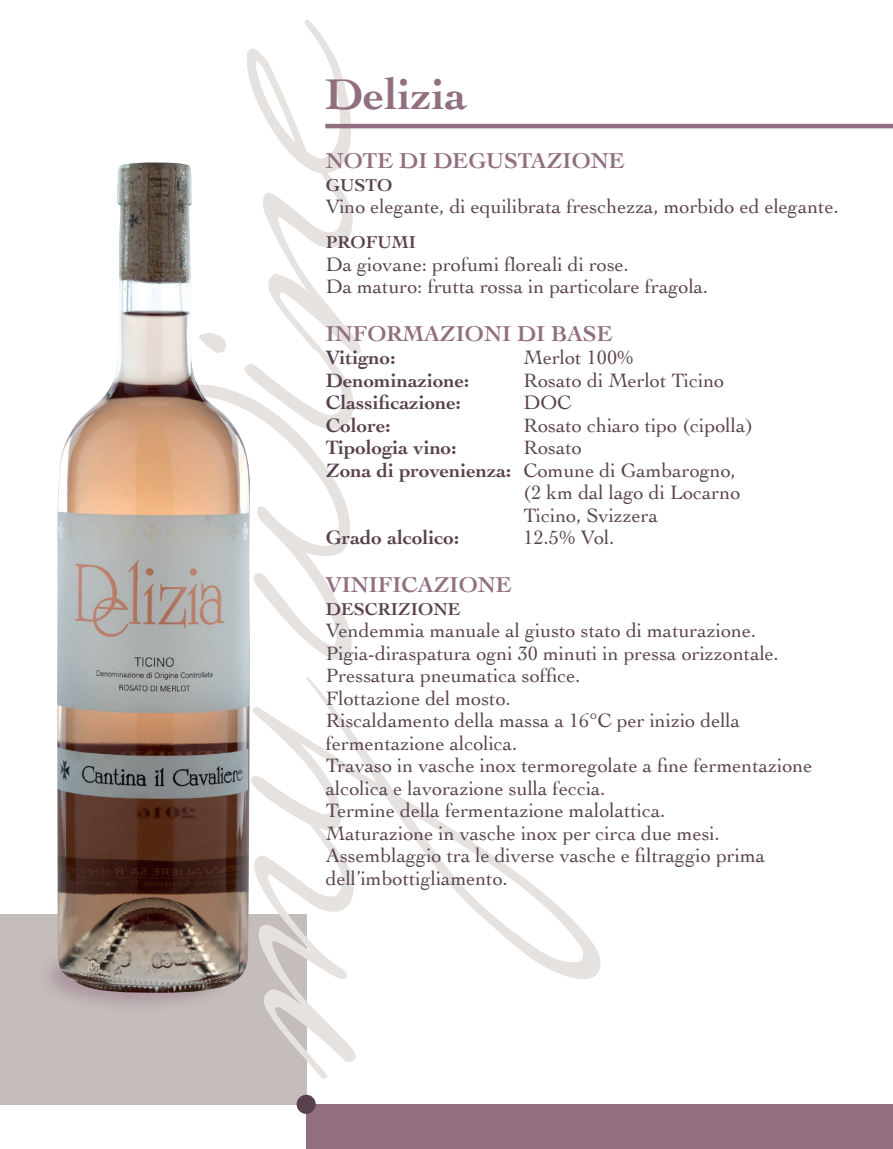
<style>
.page{position:relative;width:893px;height:1149px;background:#fff}
.page>*{position:absolute;margin:0;border:0;box-sizing:border-box;transform-origin:0 0}
.t1{font:700 45px "Cochin";color:#916f80}
.t2{font:700 22.5px "Cochin";color:#916f80}
.t3{font:20.25px/22.5px "Cochin";color:#59424e}
.t4{font:700 20.25px "Cochin";color:#59424e}
.t5{font:700 18px "Cochin";color:#59424e}
.s1{font-weight:700}
</style>
<div class="page">
<div style="left:0;top:913px;width:306px;height:190px;background:#c4bdbb"></div>
<svg style="left:247px;top:19px;width:353px;height:1059px"></svg>
<div style="left:306px;top:1103px;width:587px;height:45px;background:#916f80"></div>
<div style="left:297px;top:1094px;width:19px;height:19px;background:#59424e;border-radius:50%"></div>
<hr style="left:325px;top:124px;width:568px;height:4px;background:#916f80">
<div style="left:37px;top:936px;width:199px;height:78px;background:#916f80;opacity:.5"></div>
<img style="left:57px;top:162px;width:193px;height:830px">
<h1 class="t1" style="left:325px;top:63px;width:143px">Delizia</h1>
<p class="t2" style="left:326px;top:145px;width:300px">NOTE DI DEGUSTAZIONE</p>
<p class="t5" style="left:326px;top:172px;width:68px">GUSTO</p>
<p class="t3" style="left:326px;top:194px;width:514px">Vino elegante, di equilibrata freschezza, morbido ed elegante.</p>
<p class="t5" style="left:326px;top:230px;width:92px">PROFUMI</p>
<p class="t3" style="left:326px;top:252px;width:384px">Da giovane: profumi floreali di rose.<br>Da maturo: frutta rossa in particolare fragola.</p>
<p class="t2" style="left:326px;top:319px;width:288px">INFORMAZIONI DI BASE</p>
<p class="t4" style="left:326px;top:343px;width:71px">Vitigno:</p>
<p class="t3" style="left:524px;top:345px;width:112px">Merlot 100%</p>
<p class="t4" style="left:326px;top:366px;width:145px">Denominazione:</p>
<p class="t3" style="left:524px;top:367px;width:202px">Rosato di Merlot Ticino</p>
<p class="t4" style="left:326px;top:388px;width:137px">Classificazione:</p>
<p class="t3" style="left:524px;top:390px;width:49px">DOC</p>
<p class="t4" style="left:326px;top:411px;width:66px">Colore:</p>
<p class="t3" style="left:524px;top:412px;width:231px">Rosato chiaro tipo (cipolla)</p>
<p class="t4" style="left:326px;top:433px;width:132px">Tipologia vino:</p>
<p class="t3" style="left:524px;top:435px;width:60px">Rosato</p>
<p class="t3" style="left:326px;top:457px;width:412px"><span class="s1">Zona di provenienza:</span> Comune di Gambarogno,</p>
<p class="t3" style="left:524px;top:480px;width:218px">(2 km dal lago di Locarno</p>
<p class="t3" style="left:524px;top:502px;width:136px">Ticino, Svizzera</p>
<p class="t4" style="left:326px;top:523px;width:135px">Grado alcolico:</p>
<p class="t3" style="left:524px;top:525px;width:92px">12.5% Vol.</p>
<p class="t2" style="left:326px;top:569px;width:187px">VINIFICAZIONE</p>
<p class="t5" style="left:326px;top:596px;width:136px">DESCRIZIONE</p>
<p class="t3" style="left:326px;top:618px;width:488px">Vendemmia manuale al giusto stato di maturazione.<br>Pigia-diraspatura ogni 30 minuti in pressa orizzontale.<br>Pressatura pneumatica soffice.<br>Flottazione del mosto.<br>Riscaldamento della massa a 16°C per inizio della fermentazione alcolica.<br>Travaso in vasche inox termoregolate a fine fermentazione alcolica e lavorazione sulla feccia.<br>Termine della fermentazione malolattica.<br>Maturazione in vasche inox per circa due mesi.<br>Assemblaggio tra le diverse vasche e filtraggio prima dell’imbottigliamento.</p>
</div>
